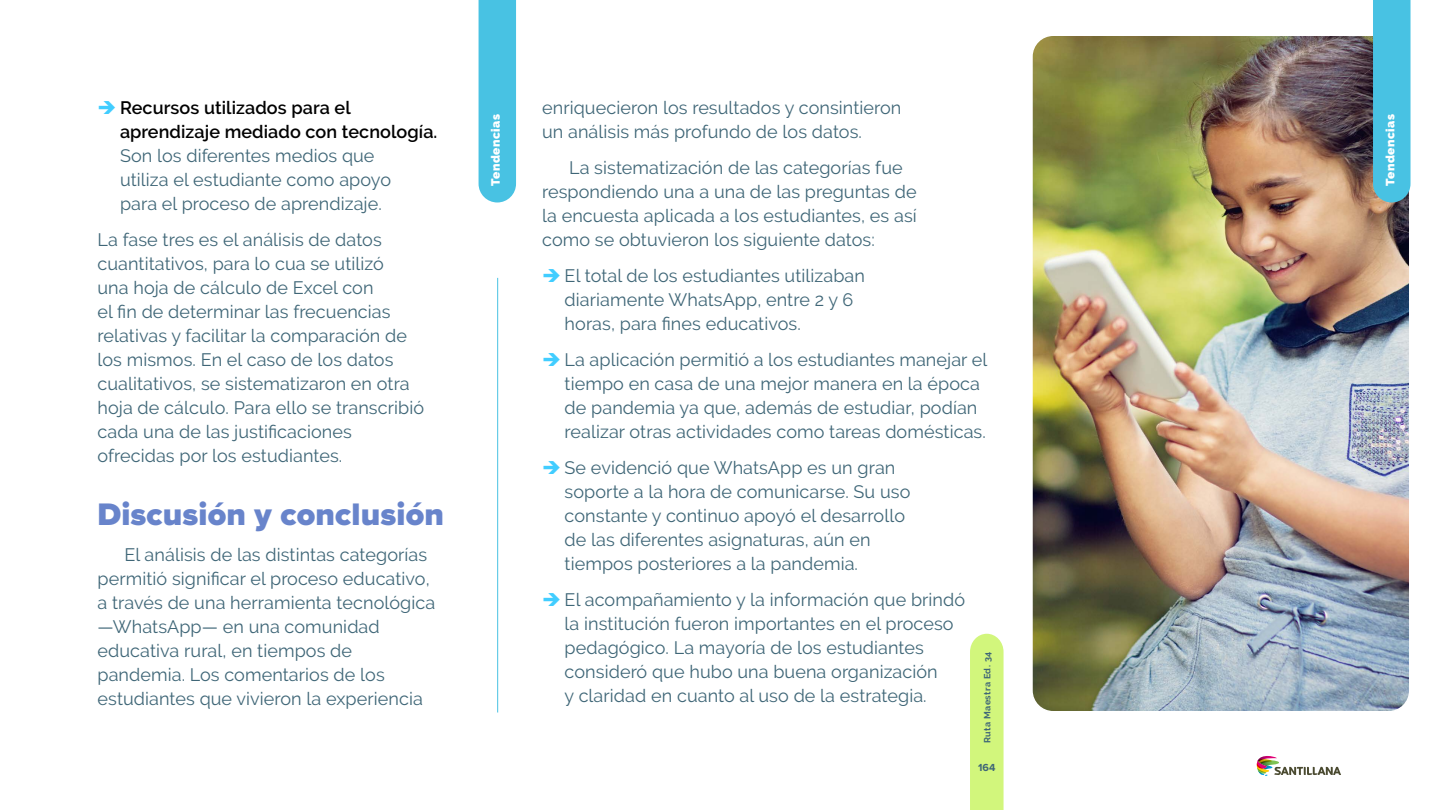
<style>
.page{position:relative;width:1440px;height:810px;background:#fff}
.page>*{position:absolute;margin:0;border:0;box-sizing:border-box;transform-origin:0 0}
.t1{font:900 32.25px "Proxima Nova";letter-spacing:.005em;color:#6884cb}
.t2{font:18px/24px "Raleway";letter-spacing:.005em;color:#3f6677}
.t3{font:600 18px/24px "Raleway";letter-spacing:.005em;color:#000}
.t4{font:900 12px "Raleway";letter-spacing:.04em;color:#fff}
.t5{font:700 10.65px "Proxima Nova";color:#3f6677}
.t6{font:700 9px "Raleway";letter-spacing:.04em;color:#3f6677}
</style>
<div class="page">
<img style="left:1034px;top:37px;width:374px;height:672px">
<div style="left:1031px;top:34px;width:380px;height:678px;border:2px solid #fff;border-radius:21px"></div>
<svg style="left:1256px;top:756px;width:85px;height:20px"></svg>
<div style="left:1373px;top:0;width:38px;height:203px;background:#48c2e3"></div>
<div style="left:479px;top:0;width:37px;height:203px;background:#48c2e3"></div>
<hr style="left:497px;top:278px;width:1px;height:434px;background:#48c2e3">
<div style="left:970px;top:634px;width:34px;height:176px;background:#d2f67c"></div>
<p class="t3" style="left:120px;top:96px;width:319px">Recursos utilizados para el aprendizaje mediado con tecnología.</p>
<p class="t2" style="left:120px;top:144px;width:273px">Son los diferentes medios que utiliza el estudiante como apoyo para el proceso de aprendizaje.</p>
<p class="t2" style="left:98px;top:228px;width:328px">La fase tres es el análisis de datos cuantitativos, para lo cua se utilizó<br>una hoja de cálculo de Excel con<br>el fin de determinar las frecuencias relativas y facilitar la comparación de los mismos. En el caso de los datos cualitativos, se sistematizaron en otra hoja de cálculo. Para ello se transcribió cada una de las justificaciones ofrecidas por los estudiantes.</p>
<h1 class="t1" style="left:98px;top:490px;width:348px">Discusión y conclusión</h1>
<p class="t2" style="left:98px;top:542px;width:339px;text-indent:27px">El análisis de las distintas categorías permitió significar el proceso educativo, a través de una herramienta tecnológica —WhatsApp— en una comunidad educativa rural, en tiempos de pandemia. Los comentarios de los estudiantes que vivieron la experiencia</p>
<p class="t2" style="left:542px;top:96px;width:361px">enriquecieron los resultados y consintieron un análisis más profundo de los datos.</p>
<p class="t2" style="left:542px;top:156px;width:376px;text-indent:27px">La sistematización de las categorías fue respondiendo una a una de las preguntas de la encuesta aplicada a los estudiantes, es así como se obtuvieron los siguiente datos:</p>
<p class="t2" style="left:565px;top:264px;width:302px">El total de los estudiantes utilizaban diariamente WhatsApp, entre 2 y 6 horas, para fines educativos.</p>
<p class="t2" style="left:565px;top:348px;width:424px">La aplicación permitió a los estudiantes manejar el tiempo en casa de una mejor manera en la época de pandemia ya que, además de estudiar, podían realizar otras actividades como tareas domésticas.</p>
<p class="t2" style="left:565px;top:456px;width:347px">Se evidenció que WhatsApp es un gran soporte a la hora de comunicarse. Su uso constante y continuo apoyó el desarrollo de las diferentes asignaturas, aún en tiempos posteriores a la pandemia.</p>
<p class="t2" style="left:565px;top:588px;width:402px">El acompañamiento y la información que brindó la institución fueron importantes en el proceso pedagógico. La mayoría de los estudiantes consideró que hubo una buena organización<br>y claridad en cuanto al uso de la estrategia.</p>
<p class="t4" style="left:489px;top:186px;width:73px;rotate:-90deg">Tendencias</p>
<p class="t4" style="left:1383px;top:186px;width:73px;rotate:-90deg">Tendencias</p>
<p class="t6" style="left:982px;top:743px;width:93px;rotate:-90deg">Ruta Maestra Ed. 34</p>
<p class="t5" style="left:978px;top:759px;width:19px">164</p>
</div>
